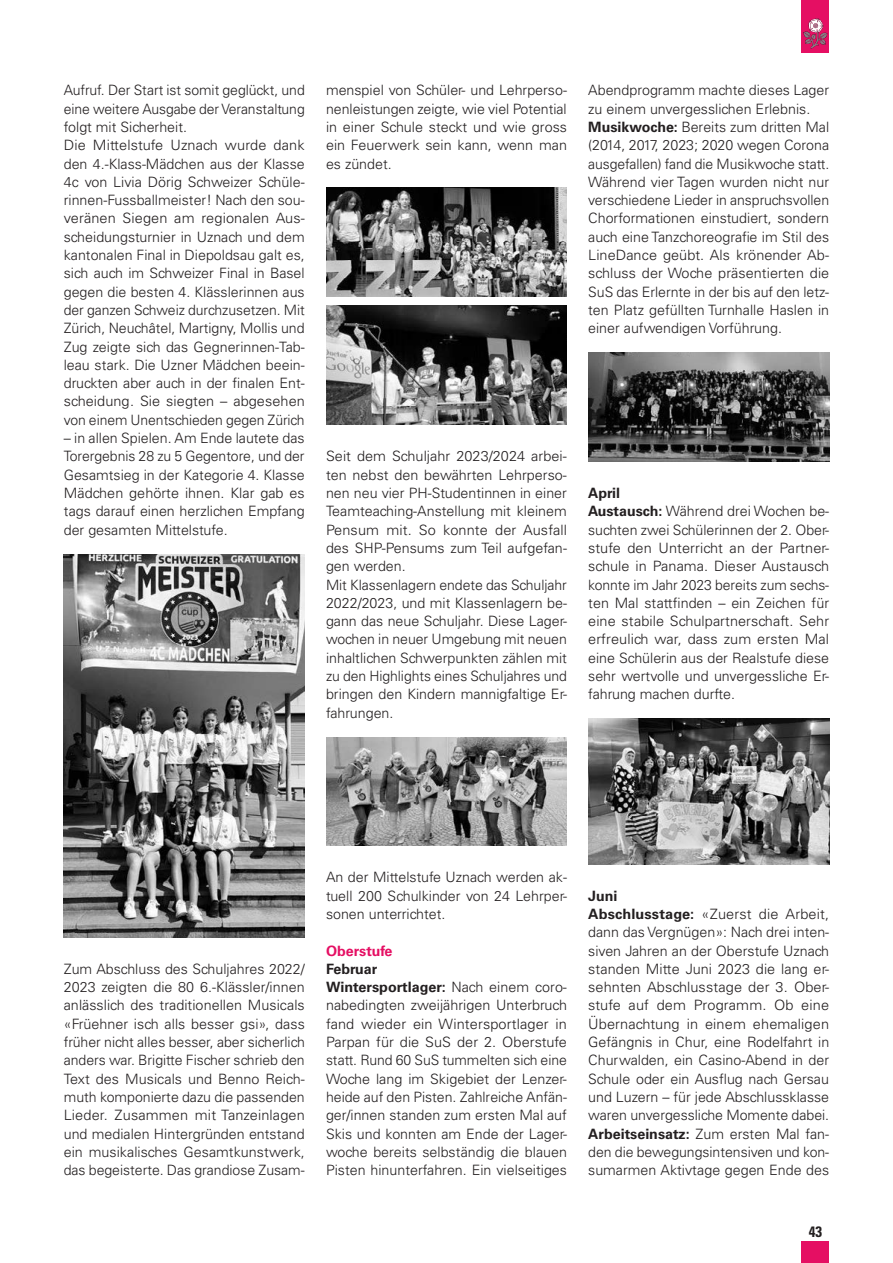
<style>
.page{position:relative;width:893px;height:1263px;background:#fff}
.page>*{position:absolute;margin:0;border:0;box-sizing:border-box;transform-origin:0 0}
.t1{font:700 condensed 15px "Univers LT Std";color:#231f20}
.t2{font:300 14.25px/18.3px "Univers LT Std";color:#231f20}
.t3{font:700 14.25px "Univers LT Std";color:#e50f63}
.s1{font-weight:700}
</style>
<div class="page">
<div style="left:802px;top:0;width:27px;height:53px;background:#e50f63"></div>
<svg style="left:803px;top:18px;width:24px;height:31px"></svg>
<div style="left:802px;top:1242px;width:27px;height:21px;background:#e50f63"></div>
<img style="left:64px;top:554px;width:241px;height:383px">
<img style="left:326px;top:188px;width:241px;height:108px">
<img style="left:326px;top:305px;width:241px;height:120px">
<img style="left:326px;top:737px;width:241px;height:109px">
<img style="left:588px;top:353px;width:241px;height:108px">
<img style="left:588px;top:719px;width:241px;height:145px">
<p class="t2" style="left:64px;top:81px;width:243px">Aufruf. Der Start ist somit geglückt, und eine weitere Ausgabe der Veranstaltung folgt mit Sicherheit.<br>Die Mittelstufe Uznach wurde dank den 4.-Klass-Mädchen aus der Klasse 4c von Livia Dörig Schweizer Schüle&shy;rinnen-Fussballmeister! Nach den sou&shy;veränen Siegen am regionalen Aus&shy;scheidungsturnier in Uznach und dem kantonalen Final in Diepoldsau galt es, sich auch im Schweizer Final in Basel gegen die besten 4. Klässlerinnen aus der ganzen Schweiz durchzusetzen. Mit Zürich, Neuchâtel, Martigny, Mollis und Zug zeigte sich das Gegnerinnen-Tab&shy;leau stark. Die Uzner Mädchen beein&shy;druckten aber auch in der finalen Ent&shy;scheidung. Sie siegten – abgesehen von einem Unentschieden gegen Zürich</p>
<p class="t2" style="left:64px;top:429px;width:242px;text-align:justify">– in allen Spielen. Am Ende lautete das Torergebnis 28 zu 5 Gegentore, und der Gesamtsieg in der Kategorie 4. Klasse Mädchen gehörte ihnen. Klar gab es tags darauf einen herzlichen Empfang der gesamten Mittelstufe.</p>
<p class="t2" style="left:326px;top:81px;width:242px;text-align:justify">menspiel von Schüler- und Lehrperso&shy;nenleistungen zeigte, wie viel Potential in einer Schule steckt und wie gross ein Feuerwerk sein kann, wenn man es zündet.</p>
<p class="t2" style="left:588px;top:81px;width:243px">Abendprogramm machte dieses Lager zu einem unvergesslichen Erlebnis.<br><span class="s1">Musikwoche:</span> Bereits zum dritten Mal (2014, 2017, 2023; 2020 wegen Corona ausgefallen) fand die Musikwoche statt.<br>Während vier Tagen wurden nicht nur verschiedene Lieder in anspruchsvollen Chorformationen einstudiert, sondern auch eine Tanzchoreografie im Stil des LineDance geübt. Als krönender Ab&shy;schluss der Woche präsentierten die SuS das Erlernte in der bis auf den letz&shy;ten Platz gefüllten Turnhalle Haslen in einer aufwendigen Vorführung.</p>
<p class="t2" style="left:326px;top:447px;width:243px">Seit dem Schuljahr 2023/2024 arbei&shy;ten nebst den bewährten Lehrperso&shy;nen neu vier PH-Studentinnen in einer Teamteaching-Anstellung mit kleinem Pensum mit. So konnte der Ausfall des SHP-Pensums zum Teil aufgefan&shy;gen werden.<br>Mit Klassenlagern endete das Schuljahr 2022/2023, und mit Klassenlagern be&shy;gann das neue Schuljahr. Diese Lager&shy;wochen in neuer Umgebung mit neuen inhaltlichen Schwerpunkten zählen mit zu den Highlights eines Schuljahres und bringen den Kindern mannigfaltige Er&shy;fahrungen.</p>
<p class="t2" style="left:588px;top:484px;width:242px"><span class="s1">April<br>Austausch:</span> Während drei Wochen be&shy;suchten zwei Schülerinnen der 2. Ober&shy;stufe den Unterricht an der Partner&shy;schule in Panama. Dieser Austausch konnte im Jahr 2023 bereits zum sechs&shy;ten Mal stattfinden – ein Zeichen für eine stabile Schulpartnerschaft. Sehr erfreulich war, dass zum ersten Mal eine Schülerin aus der Realstufe diese sehr wertvolle und unvergessliche Er&shy;fahrung machen durfte.</p>
<p class="t2" style="left:64px;top:960px;width:243px;text-align:justify">Zum Abschluss des Schuljahres 2022/ 2023 zeigten die 80 6.-Klässler/innen anlässlich des traditionellen Musicals «Früehner isch alls besser gsi», dass früher nicht alles besser, aber sicherlich anders war. Brigitte Fischer schrieb den Text des Musicals und Benno Reich&shy;muth komponierte dazu die passenden Lieder. Zusammen mit Tanzeinlagen und medialen Hintergründen entstand ein musikalisches Gesamtkunstwerk, das begeisterte. Das grandiose Zusam-</p>
<p class="t2" style="left:326px;top:868px;width:242px;text-align:justify">An der Mittelstufe Uznach werden ak&shy;tuell 200 Schulkinder von 24 Lehrper&shy;sonen unterrichtet.</p>
<p class="t3" style="left:326px;top:942px;width:68px">Oberstufe</p>
<p class="t2" style="left:326px;top:960px;width:242px"><span class="s1">Februar<br>Wintersportlager:</span> Nach einem coro&shy;nabedingten zweijährigen Unterbruch fand wieder ein Wintersportlager in Parpan für die SuS der 2. Oberstufe statt. Rund 60 SuS tummelten sich eine Woche lang im Skigebiet der Lenzer&shy;heide auf den Pisten. Zahlreiche Anfän&shy;ger/innen standen zum ersten Mal auf Skis und konnten am Ende der Lager&shy;woche bereits selbständig die blauen Pisten hinunterfahren. Ein vielseitiges</p>
<p class="t2" style="left:588px;top:886px;width:243px"><span class="s1">Juni<br>Abschlusstage:</span> «Zuerst die Arbeit, dann das Vergnügen»: Nach drei inten&shy;siven Jahren an der Oberstufe Uznach standen Mitte Juni 2023 die lang er&shy;sehnten Abschlusstage der 3. Ober&shy;stufe auf dem Programm. Ob eine Übernachtung in einem ehemaligen Gefängnis in Chur, eine Rodelfahrt in Churwalden, ein Casino-Abend in der Schule oder ein Ausflug nach Gersau und Luzern – für jede Abschlussklasse waren unvergessliche Momente dabei.<br><span class="s1">Arbeitseinsatz:</span> Zum ersten Mal fan&shy;den die bewegungsintensiven und kon&shy;sumarmen Aktivtage gegen Ende des</p>
<p class="t1" style="left:809px;top:1223px;width:15px">43</p>
</div>
